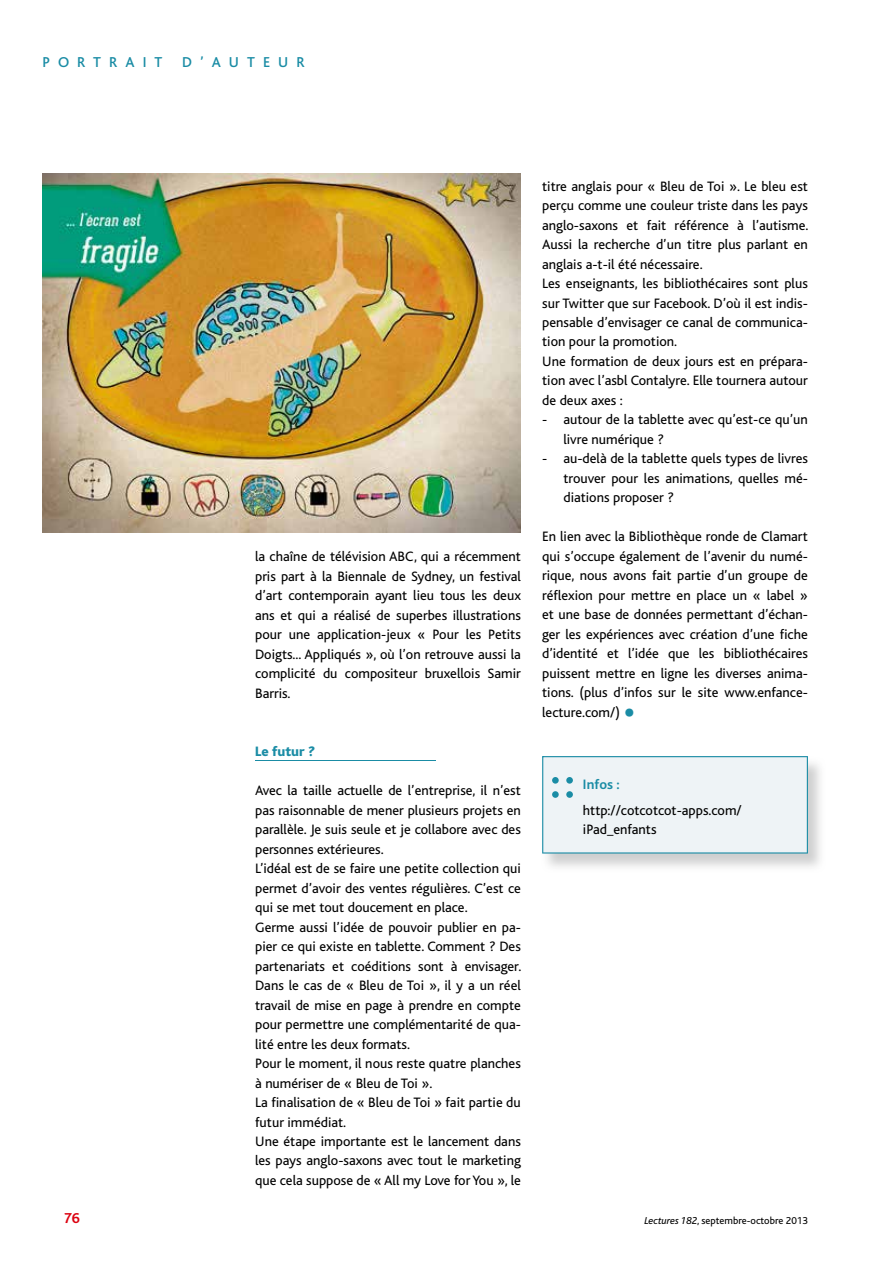
<style>
.page{position:relative;width:893px;height:1263px;background:#fff}
.page>*{position:absolute;margin:0;border:0;box-sizing:border-box;transform-origin:0 0}
.t1{font:39px "Bliss";color:#1a8ca5}
.t2{font:500 15px "Bliss";letter-spacing:.54em;color:#1a8ca5}
.t3{font:700 15px "Bliss";color:#dc0210}
.t4{font:14.25px/19.5px "Bliss";color:#000}
.t5{font:800 14.25px "Bliss";color:#1a8ca5}
.t6{font:700 14.25px "Bliss";letter-spacing:.005em;color:#1a8ca5}
.t7{font:10.5px "Bliss";color:#000}
.s1{font-style:italic}
</style>
<div class="page">
<hr style="left:255px;top:760px;width:181px;height:1px;background:#1a8ca5">
<img style="left:43px;top:174px;width:478px;height:359px">
<img style="left:542px;top:762px;width:278px;height:105px">
<div style="left:542px;top:756px;width:266px;height:97px;background:#eef3f6"></div>
<div style="left:552px;top:777px;width:7px;height:7px;background:#1a8ca5;border-radius:50%"></div>
<div style="left:552px;top:791px;width:7px;height:7px;background:#1a8ca5;border-radius:50%"></div>
<div style="left:566px;top:777px;width:7px;height:7px;background:#1a8ca5;border-radius:50%"></div>
<div style="left:566px;top:791px;width:7px;height:7px;background:#1a8ca5;border-radius:50%"></div>
<p class="t2" style="left:43px;top:55px;width:121px">PORTRAIT</p>
<p class="t2" style="left:182px;top:55px;width:124px">D’AUTEUR</p>
<p class="t4" style="left:255px;top:547px;width:267px;text-align:justify">la chaîne de té lé vision ABC, qui a ré cemment pris part à la Biennale de Sydney, un festival d’art contemporain ayant lieu tous les deux ans et qui a réalisé de superbes illustrations pour une application-jeux « Pour les Petits Doigts... Appliqués », où l’on retrouve aussi la complicité du compositeur bruxellois Samir Barris.</p>
<p class="t5" style="left:255px;top:744px;width:61px">Le futur ?</p>
<p class="t4" style="left:255px;top:781px;width:268px">Avec la taille actuelle de l’entreprise, il n’est pas raisonnable de mener plusieurs projets en parallèle. Je suis seule et je collabore avec des personnes extérieures.<br>L’idéal est de se faire une petite collection qui permet d’avoir des ventes régulières. C’est ce qui se met tout doucement en place.<br>Germe aussi l’idée de pouvoir publier en pa&shy;pier ce qui existe en tablette. Comment ? Des partenariats et coéditions sont à envisager.<br>Dans le cas de « Bleu de Toi », il y a un réel travail de mise en page à prendre en compte pour permettre une complémentarité de qua&shy;lité entre les deux formats.<br>Pour le moment, il nous reste quatre planches à numériser de « Bleu de Toi ».<br>La finalisation de « Bleu de Toi » fait partie du futur immédiat.<br>Une étape importante est le lancement dans les pays anglo-saxons avec tout le marketing que cela suppose de « All my Love for You », le</p>
<p class="t4" style="left:542px;top:176px;width:268px">titre anglais pour « Bleu de Toi ». Le bleu est perçu comme une couleur triste dans les pays anglo-saxons et fait référence à l’autisme.<br>Aussi la recherche d’un titre plus parlant en anglais a-t-il été nécessaire.<br>Les enseignants, les bibliothécaires sont plus sur Twitter que sur Facebook. D’où il est indis&shy;pensable d’envisager ce canal de communica&shy;tion pour la promotion.<br>Une formation de deux jours est en prépara&shy;tion avec l’asbl Contalyre. Elle tournera autour de deux axes :</p>
<p class="t4" style="left:563px;top:410px;width:246px;text-indent:-21px">- autour de la tablette avec qu’est-ce qu’un livre numérique ?</p>
<p class="t4" style="left:563px;top:449px;width:246px;text-align:justify;text-indent:-21px">- au-delà de la tablette quels types de livres trouver pour les animations, quelles mé&shy;diations proposer ?</p>
<p class="t4" style="left:542px;top:527px;width:267px;text-align:justify">En lien avec la Bibliothèque ronde de Clamart qui s’occupe également de l’avenir du numé&shy;rique, nous avons fait partie d’un groupe de réflexion pour mettre en place un « label » et une base de données permettant d’échan&shy;ger les expériences avec création d’une fiche d’identité et l’idée que les bibliothécaires puissent mettre en ligne les diverses anima&shy;tions. (plus d’infos sur le site www.enfance&shy;lecture.com/)</p>
<h1 class="t1" style="left:623px;top:691px;width:13px">•</h1>
<p class="t6" style="left:583px;top:777px;width:38px">Infos :</p>
<p class="t4" style="left:583px;top:800px;width:160px">http://cotcotcot-apps.com/ iPad_enfants</p>
<p class="t3" style="left:64px;top:1211px;width:18px">76</p>
<p class="t7" style="left:644px;top:1215px;width:165px"><span class="s1">Lectures 182</span>, septembre-octobre 2013</p>
</div>
